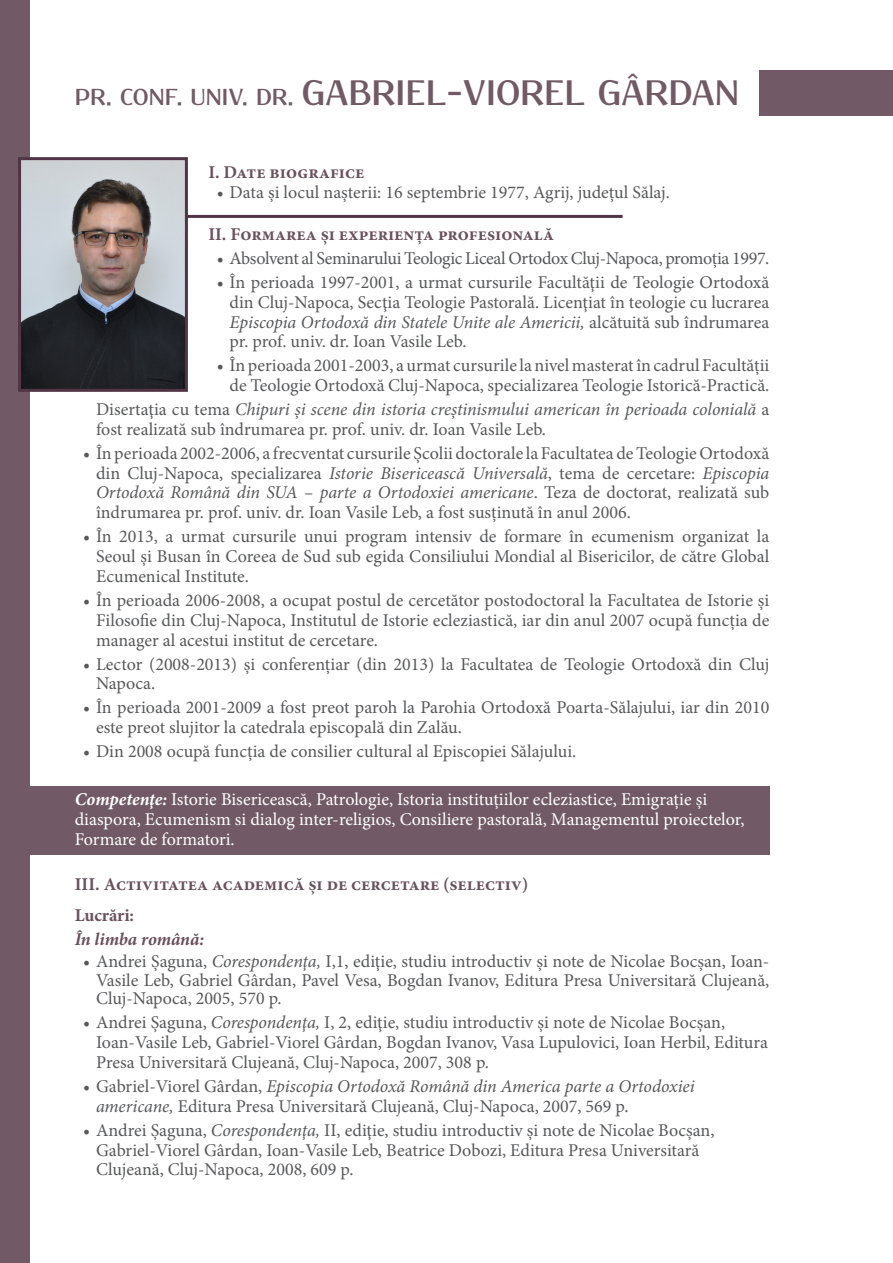
<style>
.page{position:relative;width:893px;height:1263px;background:#fff}
.page>*{position:absolute;margin:0;border:0;box-sizing:border-box;transform-origin:0 0}
.t1{font:700 39px "Resagokr";color:#715a65}
.t2{font:18px/19.8px "Minion Pro";color:#57585a}
.t3{font:18px/19.8px "Minion Pro";color:#fff}
.t4{font:700 18px/30.3px "Minion Pro";color:#69515d}
.t5{font:18px "Minion Pro";letter-spacing:-.02em;color:#57585a}
.t6{font:italic 700 18px "Minion Pro";letter-spacing:-.005em;color:#69515d}
.s1{font-size:25.5px}
.s2{font-style:italic}
.s3{font-weight:700;font-style:italic}
</style>
<div class="page">
<div style="left:0;top:0;width:30px;height:1263px;background:#715a65"></div>
<div style="left:759px;top:70px;width:134px;height:46px;background:#715a65"></div>
<hr style="left:173px;top:215px;width:450px;height:3px;background:#513545">
<div style="left:6px;top:786px;width:763px;height:69px;background:#715a65"></div>
<img style="left:22px;top:161px;width:162px;height:227px">
<div style="left:18px;top:157px;width:170px;height:235px;border:3px solid #513545"></div>
<h1 class="t1" style="left:75px;top:74px;width:666px"><span class="s1">PR. CONF. UNIV. DR.</span> GABRIEL-VIOREL GÂRDAN</h1>
<p class="t4" style="left:208px;top:157px;width:158px">I. Date biografice</p>
<p class="t2" style="left:217px;top:182px;width:454px">• Data și locul nașterii: 16 septembrie 1977, Agrij, județul Sălaj.</p>
<p class="t4" style="left:208px;top:219px;width:347px">II. Formarea și experiența profesională</p>
<p class="t5" style="left:217px;top:246px;width:554px">• Absolvent al Seminarului Teologic Liceal Ortodox Cluj-Napoca, promoția 1997.</p>
<p class="t2" style="left:230px;top:272px;width:541px;text-align:justify;text-indent:-13px">• În perioada 1997-2001, a urmat cursurile Facultăţii de Teologie Ortodoxă din Cluj-Napoca, Secţia Teologie Pastorală. Licenţiat în teologie cu lucrarea <span class="s2">Episcopia Ortodoxă din Statele Unite ale Americii,</span> alcătuită sub îndrumarea pr. prof. univ. dr. Ioan Vasile Leb.</p>
<p class="t2" style="left:217px;top:356px;width:554px;text-align:right">• În perioada 2001-2003, a urmat cursurile la nivel masterat în cadrul Facultății de Teologie Ortodoxă Cluj-Napoca, specializarea Teologie Istorică-Practică.</p>
<p class="t2" style="left:96px;top:399px;width:675px">Disertaţia cu tema <span class="s2">Chipuri şi scene din istoria creştinismului american în perioada colonială</span> a fost realizată sub îndrumarea pr. prof. univ. dr. Ioan Vasile Leb.</p>
<p class="t2" style="left:96px;top:443px;width:675px;text-align:justify;text-indent:-13px">• În perioada 2002-2006, a frecventat cursurile Școlii doctorale la Facultatea de Teologie Ortodoxă din Cluj-Napoca, specializarea <span class="s2">Istorie Bisericească Universală</span>, tema de cercetare: <span class="s2">Episcopia Ortodoxă Română din SUA – parte a Ortodoxiei americane</span>. Teza de doctorat, realizată sub îndrumarea pr. prof. univ. dr. Ioan Vasile Leb, a fost susținută în anul 2006.</p>
<p class="t2" style="left:96px;top:527px;width:675px;text-align:justify;text-indent:-13px">• În 2013, a urmat cursurile unui program intensiv de formare în ecumenism organizat la Seoul și Busan în Coreea de Sud sub egida Consiliului Mondial al Bisericilor, de către Global Ecumenical Institute.</p>
<p class="t2" style="left:96px;top:590px;width:675px;text-align:justify;text-indent:-13px">• În perioada 2006-2008, a ocupat postul de cercetător postodoctoral la Facultatea de Istorie și Filosofie din Cluj-Napoca, Institutul de Istorie ecleziastică, iar din anul 2007 ocupă funcția de manager al acestui institut de cercetare.</p>
<p class="t2" style="left:96px;top:654px;width:675px;text-indent:-13px">• Lector (2008-2013) și conferențiar (din 2013) la Facultatea de Teologie Ortodoxă din Cluj<br>Napoca.</p>
<p class="t2" style="left:96px;top:698px;width:675px;text-indent:-13px">• În perioada 2001-2009 a fost preot paroh la Parohia Ortodoxă Poarta-Sălajului, iar din 2010 este preot slujitor la catedrala episcopală din Zalău.</p>
<p class="t2" style="left:83px;top:742px;width:494px">• Din 2008 ocupă funcția de consilier cultural al Episcopiei Sălajului.</p>
<p class="t3" style="left:75px;top:790px;width:671px"><span class="s3">Competenţe:</span> Istorie Bisericească, Patrologie, Istoria instituțiilor ecleziastice, Emigrație și diaspora, Ecumenism si dialog inter-religios, Consiliere pastorală, Managementul proiectelor,<br>Formare de formatori.</p>
<p class="t4" style="left:75px;top:869px;width:455px">III. Activitatea academică și de cercetare (selectiv)<br>Lucrări:</p>
<p class="t6" style="left:75px;top:926px;width:131px">În limba română:</p>
<p class="t2" style="left:96px;top:952px;width:675px;line-height:18.5px;text-align:justify;text-indent:-13px">• Andrei Şaguna, <span class="s2">Corespondenţa,</span> I,1, ediţie, studiu introductiv şi note de Nicolae Bocşan, Ioan-Vasile Leb, Gabriel Gârdan, Pavel Vesa, Bogdan Ivanov, Editura Presa Universitară Clujeană, Cluj-Napoca, 2005, 570 p.</p>
<p class="t2" style="left:96px;top:1013px;width:673px;text-indent:-13px">• Andrei Şaguna, <span class="s2">Corespondenţa,</span> I, 2, ediţie, studiu introductiv şi note de Nicolae Bocşan,<br>Ioan-Vasile Leb, Gabriel-Viorel Gârdan, Bogdan Ivanov, Vasa Lupulovici, Ioan Herbil, Editura<br>Presa Universitară Clujeană, Cluj-Napoca, 2007, 308 p.</p>
<p class="t2" style="left:96px;top:1076px;width:600px;text-indent:-13px">• Gabriel-Viorel Gârdan, <span class="s2">Episcopia Ortodoxă Română din America parte a Ortodoxiei americane,</span> Editura Presa Universitară Clujeană, Cluj-Napoca, 2007, 569 p.</p>
<p class="t2" style="left:96px;top:1120px;width:620px;text-indent:-13px">• Andrei Şaguna, <span class="s2">Corespondenţa,</span> II, ediţie, studiu introductiv şi note de Nicolae Bocşan,<br>Gabriel-Viorel Gârdan, Ioan-Vasile Leb, Beatrice Dobozi, Editura Presa Universitară<br>Clujeană, Cluj-Napoca, 2008, 609 p.</p>
</div>
